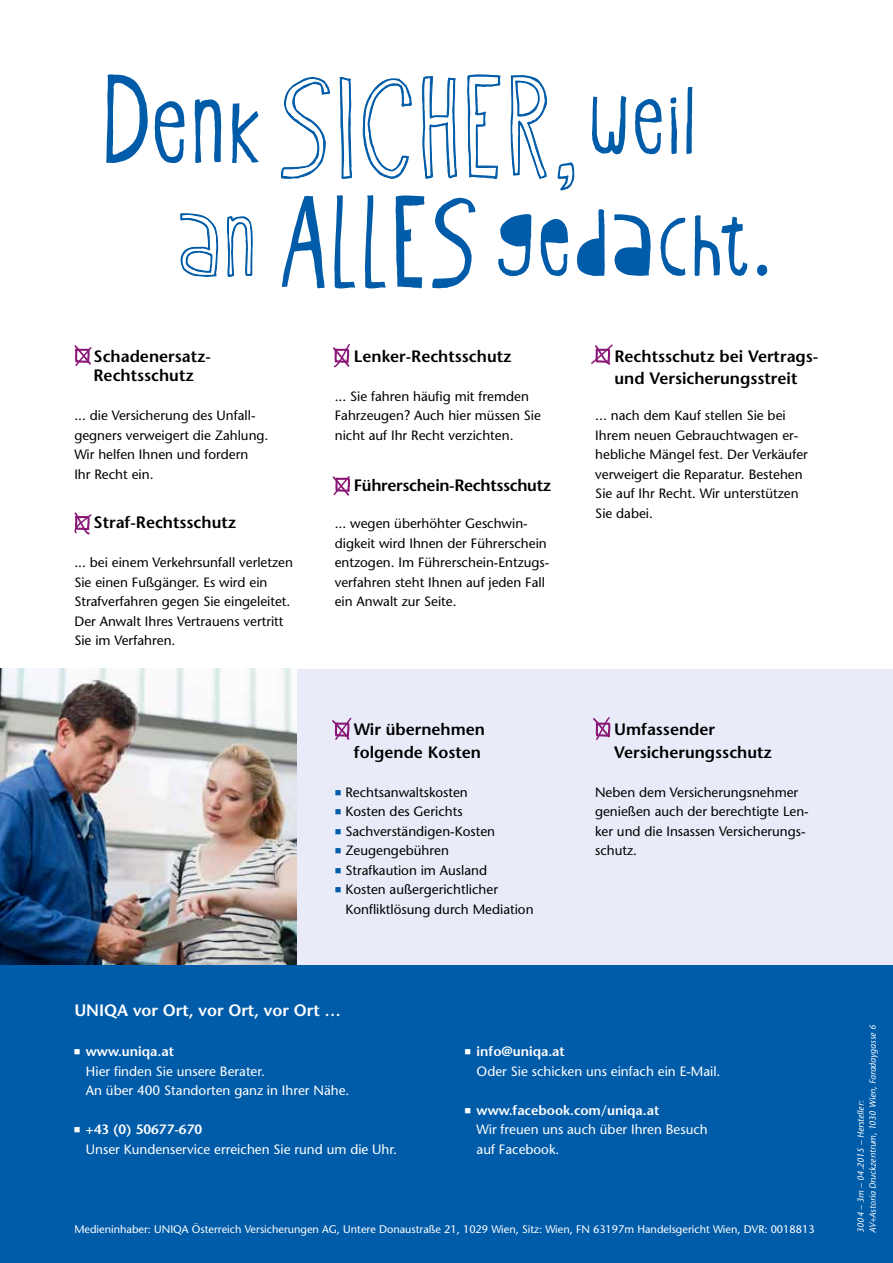
<style>
.page{position:relative;width:893px;height:1263px;background:#fff}
.page>*{position:absolute;margin:0;border:0;box-sizing:border-box;transform-origin:0 0}
.t1{font:160.65px "Oyster Outline CEE";letter-spacing:.03em;color:#005ca9}
.t2{font:128.7px "Oyster Stencil CEE";letter-spacing:.03em;color:#005ca9}
.t3{font:124.5px "Oyster CEE";color:#005ca9}
.t4{font:600 16.5px/22.5px "Stone Sans";color:#000}
.t5{font:600 16.5px "Stone Sans";color:#fff}
.t6{font:600 16.5px "Stone Sans";letter-spacing:-.02em;color:#000}
.t7{font:13.5px/19.5px "Stone Sans";color:#000}
.t8{font:13.5px/19.5px "Stone Sans";color:#fff}
.t9{font:10.95px "Stone Sans";color:#fff}
.t10{font:italic 9px/12px "Stone Sans";letter-spacing:-.005em;color:#fff}
.s1{font-family:"Oyster CEE";font-size:139.65px}
.s2{font-family:"Oyster Outline CEE";font-size:130.95px}
.s3{font-family:"Oyster CEE";font-size:144.15px}
.s4{color:#005ca9}
.s5{font-weight:600}
</style>
<div class="page">
<svg style="left:281px;top:77px;width:49px;height:102px"></svg>
<svg style="left:339px;top:77px;width:13px;height:102px"></svg>
<svg style="left:362px;top:78px;width:50px;height:101px"></svg>
<svg style="left:422px;top:76px;width:35px;height:103px"></svg>
<svg style="left:467px;top:74px;width:34px;height:105px"></svg>
<svg style="left:510px;top:75px;width:37px;height:104px"></svg>
<svg style="left:557px;top:162px;width:18px;height:29px"></svg>
<svg style="left:180px;top:213px;width:39px;height:64px"></svg>
<svg style="left:227px;top:216px;width:26px;height:61px"></svg>
<img style="left:0;top:668px;width:298px;height:297px">
<div style="left:298px;top:669px;width:595px;height:297px;background:#e9ecf8"></div>
<svg style="left:332px;top:717px;width:20px;height:23px"></svg>
<svg style="left:593px;top:717px;width:18px;height:23px"></svg>
<svg style="left:74px;top:345px;width:18px;height:21px"></svg>
<svg style="left:74px;top:512px;width:18px;height:23px"></svg>
<svg style="left:332px;top:476px;width:18px;height:20px"></svg>
<svg style="left:591px;top:344px;width:22px;height:21px"></svg>
<svg style="left:333px;top:343px;width:17px;height:25px"></svg>
<div style="left:0;top:965px;width:893px;height:298px;background:#005ca9"></div>
<h1 class="t1" style="left:103px;top:49px;width:476px"><span class="s1">Denk</span>SICHER,</h1>
<h2 class="t2" style="left:179px;top:172px;width:594px"><span class="s2">AN</span><span class="s3">alles</span>gedacht.</h2>
<h3 class="t3" style="left:590px;top:54px;width:108px">weil</h3>
<p class="t4" style="left:94px;top:346px;width:119px;line-height:19.5px">Schadenersatz-<br>Rechtsschutz</p>
<p class="t7" style="left:74px;top:405px;width:196px">... die Versicherung des Unfall&shy;gegners verweigert die Zahlung.<br>Wir helfen Ihnen und fordern<br>Ihr Recht ein.</p>
<p class="t4" style="left:94px;top:511px;width:144px">Straf-Rechtsschutz</p>
<p class="t7" style="left:74px;top:552px;width:220px">... bei einem Verkehrsunfall verletzen Sie einen Fußgänger. Es wird ein Strafverfahren gegen Sie eingeleitet.<br>Der Anwalt Ihres Vertrauens vertritt Sie im Verfahren.</p>
<p class="t4" style="left:354px;top:344px;width:159px">Lenker-Rechtsschutz</p>
<p class="t7" style="left:335px;top:386px;width:208px">... Sie fahren häufig mit fremden<br>Fahrzeugen? Auch hier müssen Sie nicht auf Ihr Recht verzichten.</p>
<p class="t6" style="left:354px;top:474px;width:199px">Führerschein-Rechtsschutz</p>
<p class="t7" style="left:335px;top:513px;width:216px">... wegen überhöhter Geschwin&shy;digkeit wird Ihnen der Führerschein entzogen. Im Führerschein-Entzugs&shy;verfahren steht Ihnen auf jeden Fall ein Anwalt zur Seite.</p>
<p class="t4" style="left:354px;top:718px;width:133px">Wir übernehmen folgende Kosten</p>
<p class="t7" style="left:335px;top:782px;width:135px"><span class="s4">■</span> Rechtsanwaltskosten</p>
<p class="t7" style="left:335px;top:801px;width:129px"><span class="s4">■</span> Kosten des Gerichts</p>
<p class="t7" style="left:335px;top:821px;width:162px"><span class="s4">■</span> Sachverständigen-Kosten</p>
<p class="t7" style="left:335px;top:840px;width:116px"><span class="s4">■</span> Zeugengebühren</p>
<p class="t7" style="left:335px;top:860px;width:154px"><span class="s4">■</span> Strafkaution im Ausland</p>
<p class="t7" style="left:345px;top:879px;width:190px;text-indent:-11px"><span class="s4">■</span> Kosten außergerichtlicher<br>Konfliktlösung durch Mediation</p>
<p class="t5" style="left:74px;top:999px;width:268px">UNIQA vor Ort, vor Ort, vor Ort …</p>
<p class="t4" style="left:614px;top:344px;width:205px">Rechtsschutz bei Vertrags&shy;und Versicherungsstreit</p>
<p class="t7" style="left:595px;top:405px;width:214px">... nach dem Kauf stellen Sie bei<br>Ihrem neuen Gebrauchtwagen er&shy;hebliche Mängel fest. Der Verkäufer verweigert die Reparatur. Bestehen<br>Sie auf Ihr Recht. Wir unterstützen<br>Sie dabei.</p>
<p class="t4" style="left:614px;top:718px;width:159px">Umfassender<br>Versicherungsschutz</p>
<p class="t7" style="left:595px;top:782px;width:215px">Neben dem Versicherungsnehmer genießen auch der berechtigte Len&shy;ker und die Insassen Versicherungs&shy;schutz.</p>
<p class="t8" style="left:86px;top:1041px;width:265px;text-indent:-12px">■ <span class="s5">www.uniqa.at<br></span>Hier finden Sie unsere Berater.<br>An über 400 Standorten ganz in Ihrer Nähe.</p>
<p class="t8" style="left:86px;top:1119px;width:313px;text-indent:-12px">■ <span class="s5">+43 (0) 50677-670<br></span>Unser Kundenservice erreichen Sie rund um die Uhr.</p>
<p class="t8" style="left:477px;top:1041px;width:245px;text-indent:-12px">■ <span class="s5">info@uniqa.at<br></span>Oder Sie schicken uns einfach ein E-Mail.</p>
<p class="t8" style="left:477px;top:1100px;width:233px;text-indent:-12px">■ <span class="s5">www.facebook.com/uniqa.at<br></span>Wir freuen uns auch über Ihren Besuch auf Facebook.</p>
<p class="t9" style="left:74px;top:1222px;width:742px">Medieninhaber: UNIQA Österreich Versicherungen AG, Untere Donaustraße 21, 1029 Wien, Sitz: Wien, FN 63197m Handelsgericht Wien, DVR: 0018813</p>
<p class="t10" style="left:855px;top:1233px;width:209px;rotate:-90deg">3004 – 3m – 04.2015 – Hersteller:<br>AV+Astoria Druckzentrum, 1030 Wien, Faradaygasse 6</p>
</div>
